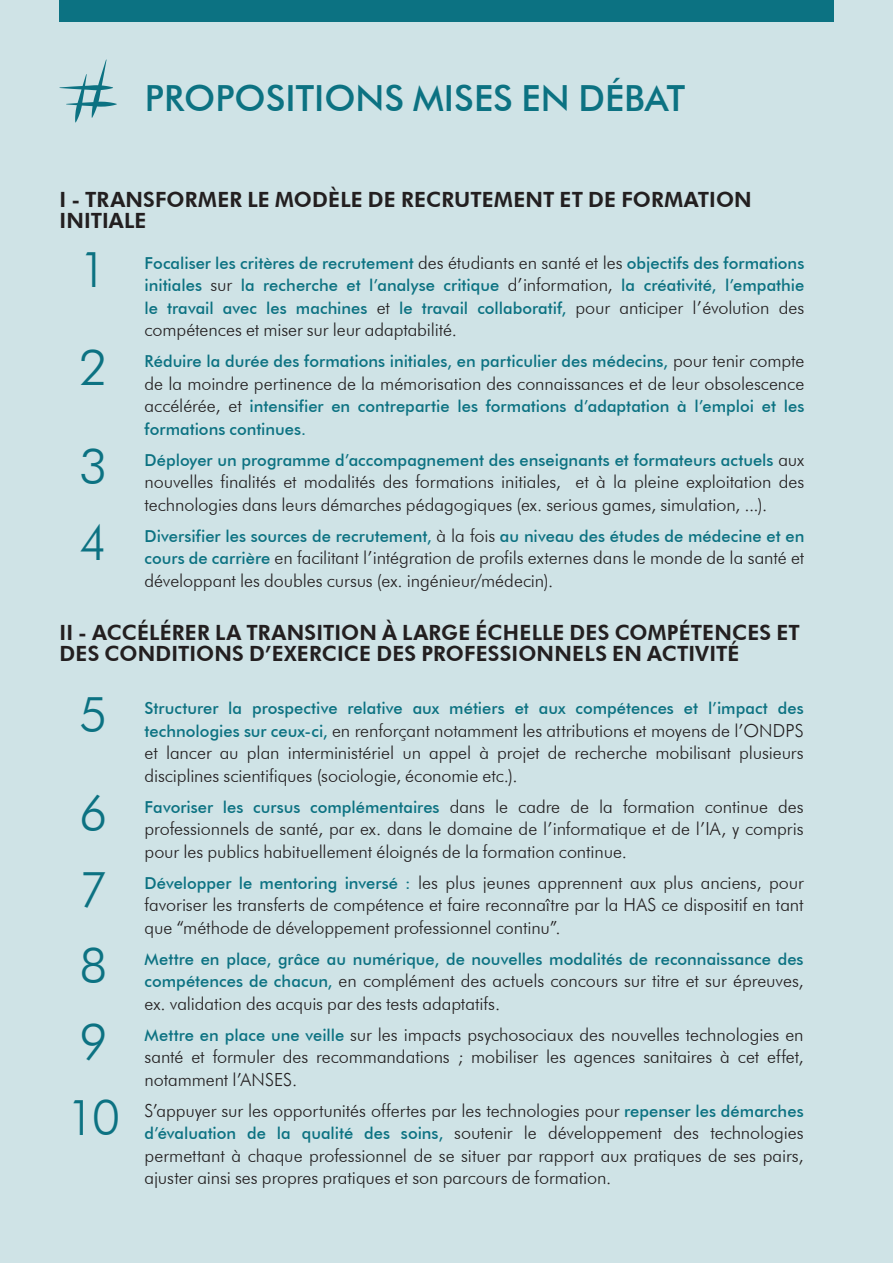
<style>
.page{position:relative;width:893px;height:1263px;background:#cfe3e6}
.page>*{position:absolute;margin:0;border:0;box-sizing:border-box;transform-origin:0 0}
.t1{font:300 49.5px "Futura BT";color:#0c7282}
.Chapter_heading{font:500 36px "Futura BT";color:#0c7282}
.Heading_Level_2{font:800 21px/21px "Futura BT";letter-spacing:.01em;color:#231f20}
.t2{font:300 18px/22.5px "Futura BT";letter-spacing:-.005em;color:#231f20;text-align:justify}
.t3{font:500 16.5px/22.5px "Futura BT";color:#0c7282;text-align:justify}
.s1{font-weight:300;font-size:18px;color:#231f20}
.s2{font-weight:500;font-size:16.5px;color:#0c7282}
</style>
<div class="page">
<div style="left:99px;top:0;width:734px;height:21px;background:#0c7282"></div>
<h2 class="Chapter_heading" style="left:145px;top:76px;width:542px">PROPOSITIONS MISES EN DÉBAT</h2>
<h4 class="Heading_Level_2" style="left:60px;top:189px;width:694px">I - TRANSFORMER LE MODÈLE DE RECRUTEMENT ET DE FORMATION<br>INITIALE</h4>
<p class="t1" style="left:79px;top:239px;width:30px">1</p>
<p class="t3" style="left:145px;top:252px;width:661px">Focaliser les critères de recrutement <span class="s1">des étudiants en santé et les</span> objectifs des formations initiales <span class="s1">sur</span> la recherche et l’analyse critique <span class="s1">d’information,</span> la créativité, l’empathie le travail avec les machines <span class="s1">et</span> le travail collaboratif, <span class="s1">pour anticiper l’évolution des</span></p>
<p class="t2" style="left:145px;top:319px;width:314px">compétences et miser sur leur adaptabilité.</p>
<p class="t1" style="left:79px;top:338px;width:30px">2</p>
<p class="t3" style="left:145px;top:350px;width:661px">Réduire la durée des formations initiales, en particulier des médecins, <span class="s1">pour tenir compte</span></p>
<p class="t2" style="left:145px;top:372px;width:661px">de la moindre pertinence de la mémorisation des connaissances et de leur obsolescence</p>
<p class="t3" style="left:145px;top:395px;width:661px"><span class="s1">accélérée, et</span> intensifier en contrepartie les formations d’adaptation à l’emploi et les formations continues.</p>
<p class="t1" style="left:79px;top:436px;width:30px">3</p>
<p class="t3" style="left:145px;top:449px;width:661px">Déployer un programme d’accompagnement des enseignants et formateurs actuels <span class="s1">aux</span></p>
<p class="t2" style="left:145px;top:471px;width:661px">nouvelles finalités et modalités des formations initiales, et à la pleine exploitation des technologies dans leurs démarches pédagogiques (ex. serious games, simulation, ...).</p>
<p class="t1" style="left:79px;top:512px;width:30px">4</p>
<p class="t3" style="left:145px;top:525px;width:661px">Diversifier les sources de recrutement, <span class="s1">à la fois</span> au niveau des études de médecine et en</p>
<p class="t2" style="left:145px;top:547px;width:661px"><span class="s2">cours de carrière</span> en facilitant l’intégration de profils externes dans le monde de la santé et développant les doubles cursus (ex. ingénieur/médecin).</p>
<h4 class="Heading_Level_2" style="left:60px;top:622px;width:742px">II - ACCÉLÉRER LA TRANSITION À LARGE ÉCHELLE DES COMPÉTENCES ET<br>DES CONDITIONS D’EXERCICE DES PROFESSIONNELS EN ACTIVITÉ</h4>
<p class="t1" style="left:79px;top:684px;width:30px">5</p>
<p class="t3" style="left:145px;top:697px;width:661px">Structurer la prospective relative aux métiers et aux compétences et l’impact des</p>
<p class="t2" style="left:145px;top:719px;width:661px"><span class="s2">technologies sur ceux-ci,</span> en renforçant notamment les attributions et moyens de l’ONDPS et lancer au plan interministériel un appel à projet de recherche mobilisant plusieurs disciplines scientifiques (sociologie, économie etc.).</p>
<p class="t1" style="left:79px;top:783px;width:30px">6</p>
<p class="t2" style="left:145px;top:795px;width:661px"><span class="s2">Favoriser les cursus complémentaires</span> dans le cadre de la formation continue des professionnels de santé, par ex. dans le domaine de l’informatique et de l’IA, y compris pour les publics habituellement éloignés de la formation continue.</p>
<p class="t1" style="left:79px;top:859px;width:30px">7</p>
<p class="t2" style="left:145px;top:871px;width:661px"><span class="s2">Développer le mentoring inversé :</span> les plus jeunes apprennent aux plus anciens, pour favoriser les transferts de compétence et faire reconnaître par la HAS ce dispositif en tant que “méthode de développement professionnel continu”.</p>
<p class="t1" style="left:79px;top:935px;width:30px">8</p>
<p class="t3" style="left:145px;top:947px;width:661px">Mettre en place, grâce au numérique, de nouvelles modalités de reconnaissance des</p>
<p class="t2" style="left:145px;top:969px;width:661px"><span class="s2">compétences de chacun,</span> en complément des actuels concours sur titre et sur épreuves, ex. validation des acquis par des tests adaptatifs.</p>
<p class="t1" style="left:79px;top:1011px;width:30px">9</p>
<p class="t2" style="left:145px;top:1023px;width:661px"><span class="s2">Mettre en place une veille</span> sur les impacts psychosociaux des nouvelles technologies en santé et formuler des recommandations ; mobiliser les agences sanitaires à cet effet, notamment l’ANSES.</p>
<p class="t1" style="left:67px;top:1087px;width:55px">10</p>
<p class="t2" style="left:145px;top:1099px;width:661px">S’appuyer sur les opportunités offertes par les technologies pour <span class="s2">repenser les démarches d’évaluation de la qualité des soins,</span> soutenir le développement des technologies permettant à chaque professionnel de se situer par rapport aux pratiques de ses pairs, ajuster ainsi ses propres pratiques et son parcours de formation.</p>
</div>
